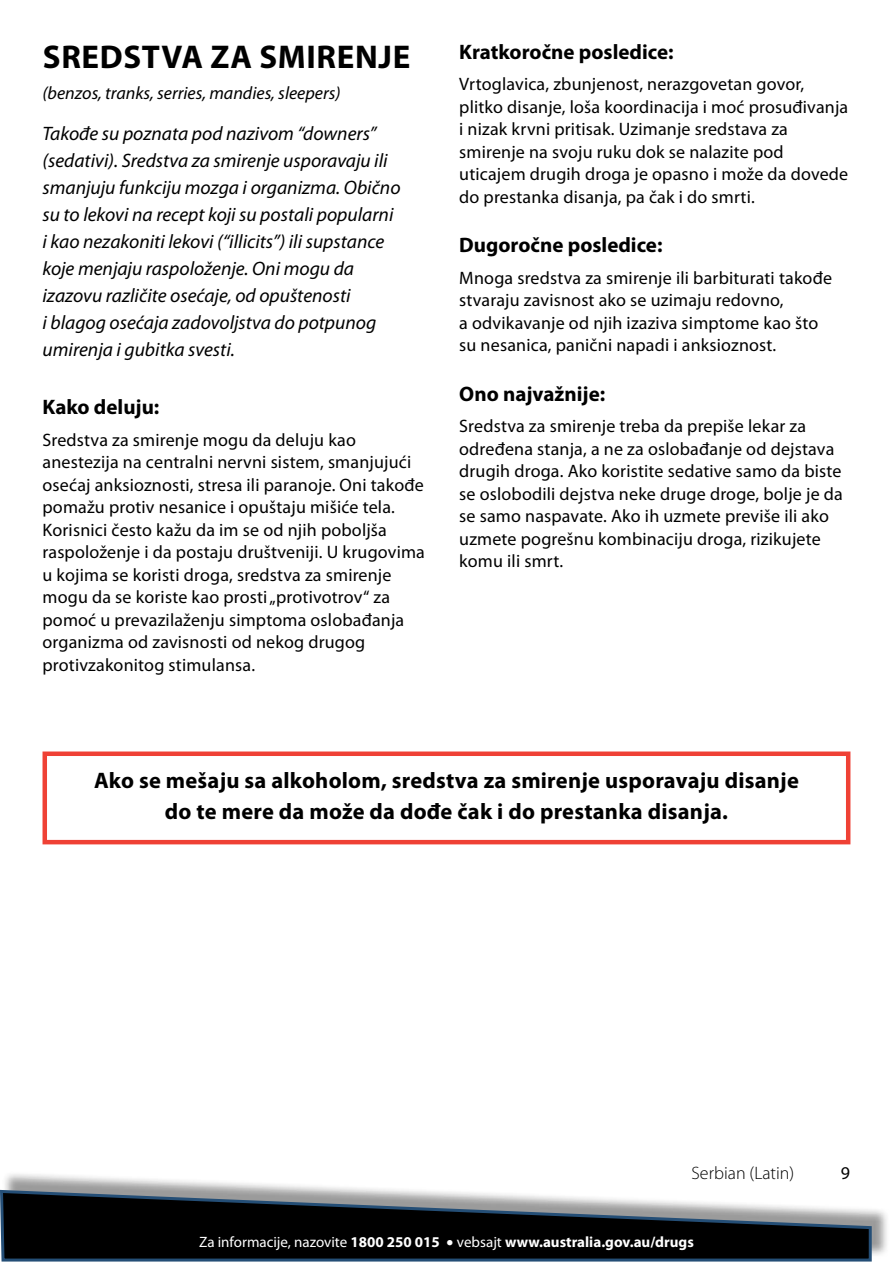
<style>
.page{position:relative;width:893px;height:1263px;background:#fff}
.page>*{position:absolute;margin:0;border:0;box-sizing:border-box;transform-origin:0 0}
.t1{font:700 33px "Myriad Pro";letter-spacing:.02em;color:#000}
.t2{font:700 22.5px/31.5px "Myriad Pro";letter-spacing:.01em;color:#000;text-align:center}
.t3{font:700 21px "Myriad Pro";color:#000}
.t4{font:italic 19.5px/27px "Myriad Pro";color:#000}
.t5{font:18px/22.5px "Myriad Pro";letter-spacing:.01em;color:#000}
.t6{font:italic 18px "Myriad Pro";color:#000}
.t7{font:300 18px "Myriad Pro";color:#000}
.t8{font:700 15px "Myriad Pro";color:#fff}
.s1{font-weight:400}
.s2{font-family:"Helvetica Neue";font-weight:400}
</style>
<div class="page">
<div style="left:2px;top:1171px;width:888px;height:87px;background:#000;opacity:.4"></div>
<svg style="left:0;top:1188px;width:873px;height:74px"></svg>
<div style="left:43px;top:751px;width:807px;height:93px;border:4px solid #ef4135"></div>
<h1 class="t1" style="left:43px;top:35px;width:369px">SREDSTVA ZA SMIRENJE</h1>
<p class="t6" style="left:43px;top:82px;width:300px">(benzos, tranks, serries, mandies, sleepers)</p>
<p class="t4" style="left:43px;top:119px;width:360px">Takođe su poznata pod nazivom “downers” (sedativi). Sredstva za smirenje usporavaju ili smanjuju funkciju mozga i organizma. Obično su to lekovi na recept koji su postali popularni i kao nezakoniti lekovi (“illicits”) ili supstance koje menjaju raspoloženje. Oni mogu da izazovu različite osećaje, od opuštenosti<br>i blagog osećaja zadovoljstva do potpunog umirenja i gubitka svesti.</p>
<p class="t3" style="left:43px;top:393px;width:118px">Kako deluju:</p>
<p class="t5" style="left:43px;top:428px;width:384px">Sredstva za smirenje mogu da deluju kao anestezija na centralni nervni sistem, smanjujući osećaj anksioznosti, stresa ili paranoje. Oni takođe pomažu protiv nesanice i opuštaju mišiće tela.<br>Korisnici često kažu da im se od njih poboljša raspoloženje i da postaju društveniji. U krugovima u kojima se koristi droga, sredstva za smirenje mogu da se koriste kao prosti „protivotrov“ za pomoć u prevazilaženju simptoma oslobađanja organizma od zavisnosti od nekog drugog protivzakonitog stimulansa.</p>
<p class="t3" style="left:459px;top:38px;width:216px">Kratkoročne posledice:</p>
<p class="t5" style="left:459px;top:72px;width:391px">Vrtoglavica, zbunjenost, nerazgovetan govor, plitko disanje, loša koordinacija i moć prosuđivanja i nizak krvni pritisak. Uzimanje sredstava za smirenje na svoju ruku dok se nalazite pod uticajem drugih droga je opasno i može da dovede do prestanka disanja, pa čak i do smrti.</p>
<p class="t3" style="left:459px;top:231px;width:205px">Dugoročne posledice:</p>
<p class="t5" style="left:459px;top:266px;width:374px">Mnoga sredstva za smirenje ili barbiturati takođe stvaraju zavisnost ako se uzimaju redovno,<br>a odvikavanje od njih izaziva simptome kao što su nesanica, panični napadi i anksioznost.</p>
<p class="t3" style="left:459px;top:380px;width:147px">Ono najvažnije:</p>
<p class="t5" style="left:459px;top:414px;width:385px">Sredstva za smirenje treba da prepiše lekar za određena stanja, a ne za oslobađanje od dejstava drugih droga. Ako koristite sedative samo da biste se oslobodili dejstva neke druge droge, bolje je da se samo naspavate. Ako ih uzmete previše ili ako uzmete pogrešnu kombinaciju droga, rizikujete komu ili smrt.</p>
<p class="t2" style="left:94px;top:763px;width:706px">Ako se mešaju sa alkoholom, sredstva za smirenje usporavaju disanje do te mere da može da dođe čak i do prestanka disanja.</p>
<p class="t7" style="left:691px;top:1163px;width:104px">Serbian (Latin)</p>
<p class="t5" style="left:841px;top:1161px;width:11px">9</p>
<p class="t8" style="left:199px;top:1232px;width:496px"><span class="s1">Za informacije, nazovite</span> 1800 250 015 <span class="s2">•</span> <span class="s1">vеbsajt</span> www.australia.gov.au/drugs</p>
</div>
